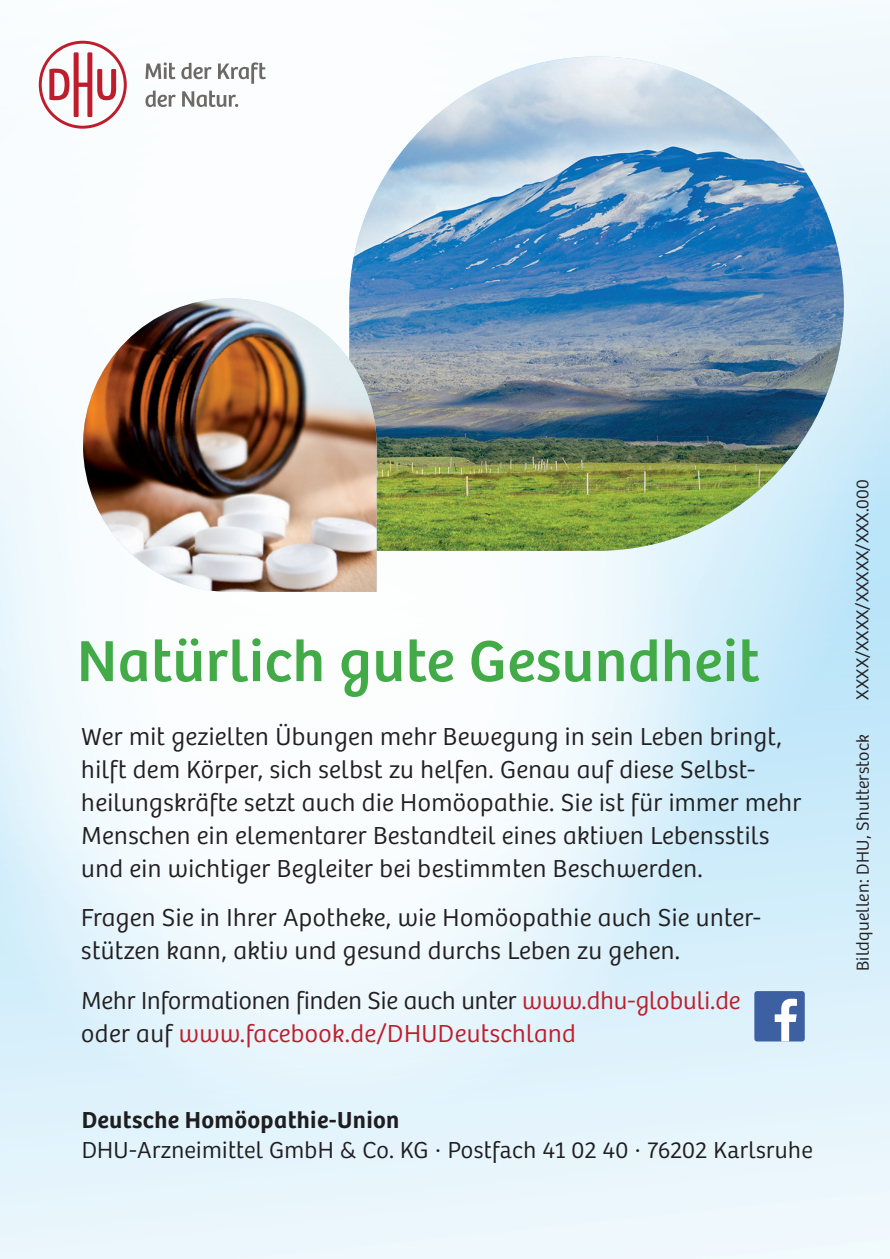
<style>
.page{position:relative;width:890px;height:1259px;background:#fff}
.page>*{position:absolute;margin:0;border:0;box-sizing:border-box;transform-origin:0 0}
.t1{font:60px "Bree";letter-spacing:.015em;color:#42ab48}
.t2{font:300 25.5px/33px "Bree";letter-spacing:.015em;color:#231f20}
.t3{font:300 25.5px/33px "Bree";color:#be1d2c}
.t4{font:300 24px "Bree";letter-spacing:.015em;color:#231f20}
.t5{font:600 24px "Bree";letter-spacing:.015em;color:#231f20}
.t6{font:300 18px "Bree";letter-spacing:.005em;color:#231f20}
.s1{color:#231f20}
</style>
<div class="page">
<img style="left:0;top:2px;width:890px;height:1257px">
<img style="left:349px;top:56px;width:494px;height:495px;border-radius:246px">
<img style="left:83px;top:298px;width:293px;height:294px;border-radius:146px">
<div style="left:754px;top:991px;width:50px;height:50px;background:#3d60a3;border-radius:3px"></div>
<svg style="left:774px;top:998px;width:23px;height:43px"></svg>
<svg style="left:39px;top:41px;width:88px;height:88px"></svg>
<svg style="left:145px;top:91px;width:93px;height:16px"></svg>
<svg style="left:145px;top:62px;width:121px;height:22px"></svg>
<svg style="left:887px;top:1255px;width:3px;height:4px"></svg>
<h1 class="t1" style="left:77px;top:626px;width:684px">Natürlich gute Gesundheit</h1>
<p class="t2" style="left:81px;top:720px;width:721px">Wer mit gezielten Übungen mehr Bewegung in sein Leben bringt, hilft dem Körper, sich selbst zu helfen. Genau auf diese Selbst&shy;heilungskräfte setzt auch die Homöopathie. Sie ist für immer mehr Menschen ein elementarer Bestandteil eines aktiven Lebensstils und ein wichtiger Begleiter bei bestimmten Beschwerden.</p>
<p class="t2" style="left:81px;top:901px;width:681px">Fragen Sie in Ihrer Apotheke, wie Homöopathie auch Sie unter&shy;stützen kann, aktiv und gesund durchs Leben zu gehen.</p>
<p class="t3" style="left:81px;top:984px;width:660px"><span class="s1">Mehr Informationen finden Sie auch unter</span> www.dhu-globuli.de <span class="s1">oder auf</span> www.facebook.de/DHUDeutschland</p>
<p class="t5" style="left:81px;top:1105px;width:319px">Deutsche Homöopathie-Union</p>
<p class="t4" style="left:81px;top:1136px;width:733px">DHU-Arzneimittel GmbH &amp; Co. KG · Postfach 41 02 40 · 76202 Karlsruhe</p>
<p class="t6" style="left:852px;top:699px;width:221px;rotate:-90deg">XXXX/XXXX/XXXXX/XXX.000</p>
<p class="t6" style="left:852px;top:971px;width:239px;rotate:-90deg">Bildquellen: DHU, Shutterstock</p>
</div>
